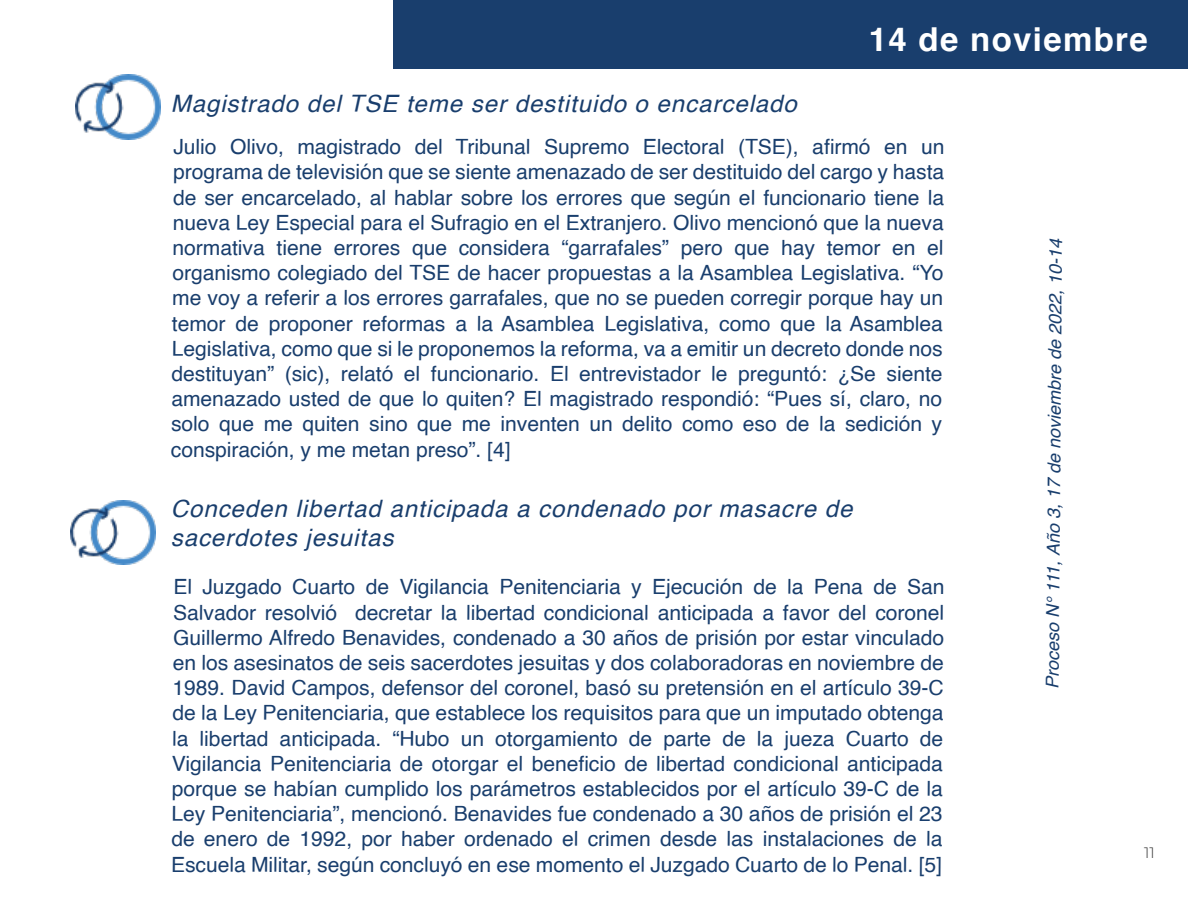
<style>
.page{position:relative;width:1188px;height:918px;background:#fff}
.page>*{position:absolute;margin:0;border:0;box-sizing:border-box;transform-origin:0 0}
.t1{font:700 33px "Helvetica";letter-spacing:.04em;color:#fff}
.t2{font:italic 24px/28.8px "Helvetica";letter-spacing:.04em;color:#193e6d}
.t3{font:21px/25.2px "Helvetica";letter-spacing:-.01em;color:#193e6d;text-align:justify}
.t4{font:italic 18px "Helvetica";letter-spacing:-.005em;color:#193e6d}
.t5{font:300 15px "Montserrat";color:#333}
</style>
<div class="page">
<img style="left:75px;top:75px;width:85px;height:64px">
<img style="left:70px;top:500px;width:85px;height:65px">
<div style="left:393px;top:0;width:795px;height:69px;background:#193e6d"></div>
<p class="t2" style="left:171px;top:91px;width:628px">Magistrado del TSE teme ser destituido o encarcelado</p>
<h1 class="t1" style="left:869px;top:27px;width:280px">14 de noviembre</h1>
<p class="t3" style="left:171px;top:136px;width:775px">Julio Olivo, magistrado del Tribunal Supremo Electoral (TSE), afirmó en un programa de televisión que se siente amenazado de ser destituido del cargo y hasta de ser encarcelado, al hablar sobre los errores que según el funcionario tiene la nueva Ley Especial para el Sufragio en el Extranjero. Olivo mencionó que la nueva normativa tiene errores que considera “garrafales” pero que hay temor en el organismo colegiado del TSE de hacer propuestas a la Asamblea Legislativa. “Yo me voy a referir a los errores garrafales, que no se pueden corregir porque hay un temor de proponer reformas a la Asamblea Legislativa, como que la Asamblea Legislativa, como que si le proponemos la reforma, va a emitir un decreto donde nos destituyan” (sic), relató el funcionario. El entrevistador le preguntó: ¿Se siente amenazado usted de que lo quiten? El magistrado respondió: “Pues sí, claro, no solo que me quiten sino que me inventen un delito como eso de la sedición y conspiración, y me metan preso”. [4]</p>
<p class="t2" style="left:171px;top:496px;width:683px">Conceden libertad anticipada a condenado por masacre de sacerdotes jesuitas</p>
<p class="t3" style="left:171px;top:576px;width:775px">El Juzgado Cuarto de Vigilancia Penitenciaria y Ejecución de la Pena de San Salvador resolvió decretar la libertad condicional anticipada a favor del coronel Guillermo Alfredo Benavides, condenado a 30 años de prisión por estar vinculado en los asesinatos de seis sacerdotes jesuitas y dos colaboradoras en noviembre de 1989. David Campos, defensor del coronel, basó su pretensión en el artículo 39-C de la Ley Penitenciaria, que establece los requisitos para que un imputado obtenga la libertad anticipada. “Hubo un otorgamiento de parte de la jueza Cuarto de Vigilancia Penitenciaria de otorgar el beneficio de libertad condicional anticipada porque se habían cumplido los parámetros establecidos por el artículo 39-C de la Ley Penitenciaria”, mencionó. Benavides fue condenado a 30 años de prisión el 23 de enero de 1992, por haber ordenado el crimen desde las instalaciones de la Escuela Militar, según concluyó en ese momento el Juzgado Cuarto de lo Penal. [5]</p>
<p class="t4" style="left:1047px;top:689px;width:452px;rotate:-90deg">Proceso N° 111, Año 3, 17 de noviembre de 2022, 10-14</p>
<p class="t5" style="left:1144px;top:844px;width:12px">11</p>
</div>
